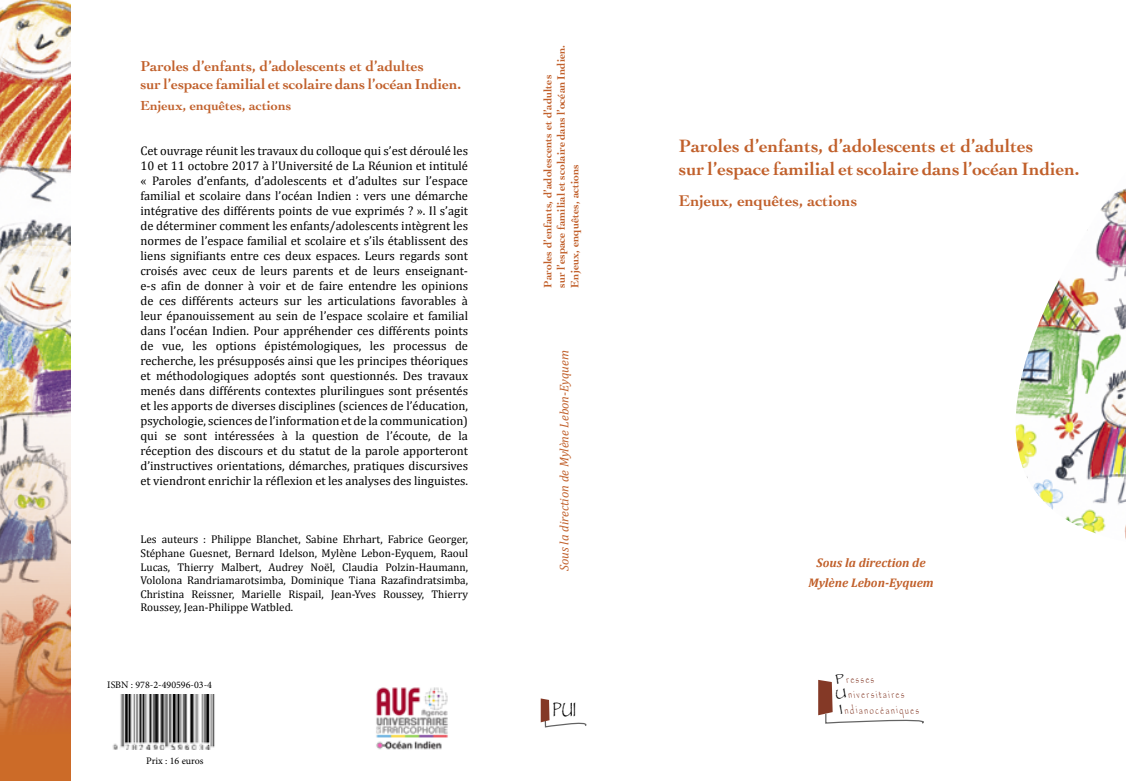
<style>
.page{position:relative;width:1126px;height:781px;background:#fff}
.page>*{position:absolute;margin:0;border:0;box-sizing:border-box;transform-origin:0 0}
.t1{font:condensed 20.38px "Papyrus";color:#000}
.t2{font:700 18.75px/22.5px "Cochin";color:#c1602b}
.t3{font:700 16.25px "Cochin";color:#c1602b}
.t4{font:700 15px/18px "Cochin";color:#c1602b}
.t5{font:700 13.75px "Cochin";color:#c1602b}
.t6{font:12.5px/15px "Cambria";color:#000;text-align:justify}
.t7{font:italic 700 12.5px/20px "Cambria";color:#c1602b;text-align:center}
.t8{font:italic 12.5px "Cambria";color:#c1602b}
.t9{font:11.25px/13.5px "Cambria";color:#000;text-align:justify}
.t10{font:700 11.25px/13.5px "Cochin";color:#c1602b}
.t11{font:10px "Minion Pro";color:#000}
.t12{font:condensed 9.88px/17.6px "Papyrus";color:#843926}
</style>
<div class="page">
<img style="left:112px;top:694px;width:103px;height:54px">
<img style="left:376px;top:687px;width:72px;height:63px">
<svg style="left:818px;top:679px;width:106px;height:45px"></svg>
<svg style="left:540px;top:698px;width:47px;height:30px"></svg>
<img style="left:1015px;top:189px;width:110px;height:345px">
<img style="left:0;top:0;width:70px;height:780px">
<p class="t4" style="left:140px;top:56px;width:322px">Paroles d’enfants, d’adolescents et d’adultes<br>sur l’espace familial et scolaire dans l’océan Indien.</p>
<p class="t5" style="left:140px;top:96px;width:152px">Enjeux, enquêtes, actions</p>
<p class="t6" style="left:140px;top:143px;width:329px">Cet ouvrage réunit les travaux du colloque qui s’est déroulé les 10 et 11 octobre 2017 à l’Université de La Réunion et intitulé « Paroles d’enfants, d’adolescents et d’adultes sur l’espace familial et scolaire dans l’océan Indien : vers une démarche intégrative des différents points de vue exprimés ? ». Il s’agit de déterminer comment les enfants/adolescents intègrent les normes de l’espace familial et scolaire et s’ils établissent des liens signifiants entre ces deux espaces. Leurs regards sont croisés avec ceux de leurs parents et de leurs enseignant&shy;e-s afin de donner à voir et de faire entendre les opinions de ces différents acteurs sur les articulations favorables à leur épanouissement au sein de l’espace scolaire et familial dans l’océan Indien. Pour appréhender ces différents points de vue, les options épistémologiques, les processus de recherche, les présupposés ainsi que les principes théoriques et méthodologiques adoptés sont questionnés. Des travaux menés dans différents contextes plurilingues sont présentés et les apports de diverses disciplines (sciences de l’éducation, psychologie, sciences de l’information et de la communication) qui se sont intéressées à la question de l’écoute, de la réception des discours et du statut de la parole apporteront d’instructives orientations, démarches, pratiques discursives et viendront enrichir la réflexion et les analyses des linguistes.</p>
<p class="t9" style="left:140px;top:532px;width:329px">Les auteurs : Philippe Blanchet, Sabine Ehrhart, Fabrice Georger, Stéphane Guesnet, Bernard Idelson, Mylène Lebon-Eyquem, Raoul Lucas, Thierry Malbert, Audrey Noël, Claudia Polzin-Haumann, Vololona Randriamarotsimba, Dominique Tiana Razafindratsimba, Christina Reissner, Marielle Rispail, Jean-Yves Roussey, Thierry Roussey, Jean-Philippe Watbled.</p>
<p class="t11" style="left:107px;top:678px;width:106px">ISBN : 978-2-490596-03-4</p>
<p class="t11" style="left:146px;top:753px;width:59px">Prix : 16 euros</p>
<p class="t10" style="left:540px;top:287px;width:244px;rotate:-90deg">Paroles d’enfants, d’adolescents et d’adultes<br>sur l’espace familial et scolaire dans l’océan Indien.<br>Enjeux, enquêtes, actions</p>
<p class="t8" style="left:555px;top:571px;width:222px;rotate:-90deg">Sous la direction de Mylène Lebon-Eyquem</p>
<h2 class="t2" style="left:678px;top:134px;width:402px">Paroles d’enfants, d’adolescents et d’adultes<br>sur l’espace familial et scolaire dans l’océan Indien.</h2>
<h3 class="t3" style="left:678px;top:190px;width:180px">Enjeux, enquêtes, actions</h3>
<p class="t7" style="left:808px;top:552px;width:127px">Sous la direction de<br>Mylène Lebon-Eyquem</p>
<p class="t12" style="left:831px;top:675px;width:69px;rotate:-10deg"><sup>P</sup>resses<br><sup>U</sup>niversitaires</p>
<h1 class="t1" style="left:552px;top:696px;width:25px">PUI</h1>
<p class="t12" style="left:839px;top:708px;width:80px;rotate:-10deg"><sup>I</sup>ndianocéaniques</p>
</div>
